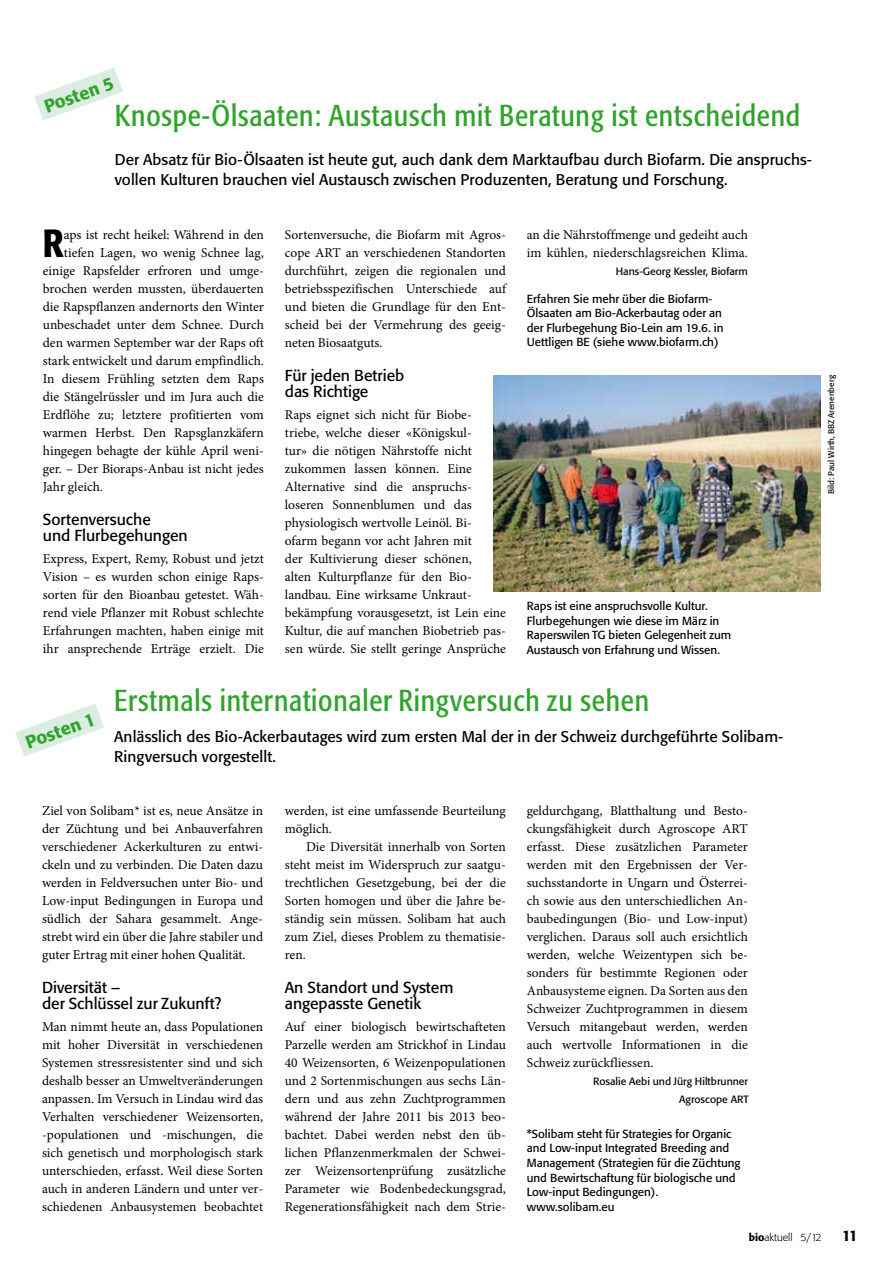
<style>
.page{position:relative;width:893px;height:1263px;background:#fff}
.page>*{position:absolute;margin:0;border:0;box-sizing:border-box;transform-origin:0 0}
.t1{font:500 condensed 38.85px "Formata BQ";color:#000}
.t2{font:condensed 30px "Formata BQ";letter-spacing:.025em;color:#30a32c}
.t3{font:500 18px "Formata BQ";color:#30a32c}
.t4{font:15.75px/16.5px "Formata BQ";color:#000}
.t5{font:15.3px/20px "Formata BQ";letter-spacing:.005em;color:#000}
.t6{font:500 15px "Formata BQ";color:#000}
.t7{font:13.5px/18px "Minion Pro";color:#000;text-align:justify}
.t8{font:11.7px/14.5px "Formata BQ";color:#000}
.t9{font:10.5px/18px "Formata BQ";color:#000;text-align:right}
.t10{font:300 10.5px "Formata BQ";color:#000}
.t11{font:8.25px "Formata BQ";color:#000}
.s1{font-weight:500}
</style>
<div class="page">
<img style="left:493px;top:375px;width:328px;height:217px">
<svg style="left:34px;top:67px;width:89px;height:53px"></svg>
<svg style="left:15px;top:704px;width:89px;height:52px"></svg>
<h3 class="t3" style="left:41px;top:97px;width:74px;rotate:-20deg">Posten 5</h3>
<h2 class="t2" style="left:115px;top:98px;width:687px">Knospe-Ölsaaten: Austausch mit Beratung ist entscheidend</h2>
<p class="t5" style="left:115px;top:149px;width:699px">Der Absatz für Bio-Ölsaaten ist heute gut, auch dank dem Marktaufbau durch Biofarm. Die anspruchs&shy;vollen Kulturen brauchen viel Austausch zwischen Produzenten, Beratung und Forschung.</p>
<h1 class="t1" style="left:43px;top:220px;width:23px">R</h1>
<p class="t7" style="left:64px;top:226px;width:202px">aps ist recht heikel: Während in den</p>
<p class="t7" style="left:64px;top:244px;width:202px">tiefen Lagen, wo wenig Schnee lag,</p>
<p class="t7" style="left:43px;top:262px;width:223px">einige Rapsfelder erfroren und umge-</p>
<p class="t7" style="left:43px;top:280px;width:223px">brochen werden mussten, überdauerten</p>
<p class="t7" style="left:43px;top:298px;width:223px">die Rapspflanzen andernorts den Winter</p>
<p class="t7" style="left:43px;top:316px;width:223px">unbeschadet unter dem Schnee. Durch</p>
<p class="t7" style="left:43px;top:334px;width:223px">den warmen September war der Raps oft</p>
<p class="t7" style="left:43px;top:352px;width:223px">stark entwickelt und darum empfindlich.</p>
<p class="t7" style="left:43px;top:370px;width:223px">In diesem Frühling setzten dem Raps</p>
<p class="t7" style="left:43px;top:388px;width:223px">die Stängelrüssler und im Jura auch die</p>
<p class="t7" style="left:43px;top:406px;width:223px">Erdflöhe zu; letztere profitierten vom</p>
<p class="t7" style="left:43px;top:424px;width:223px">warmen Herbst. Den Rapsglanzkäfern</p>
<p class="t7" style="left:43px;top:442px;width:223px">hingegen behagte der kühle April weni-</p>
<p class="t7" style="left:43px;top:460px;width:223px">ger. – Der Bioraps-Anbau ist nicht jedes</p>
<p class="t7" style="left:43px;top:478px;width:62px">Jahr gleich.</p>
<p class="t4" style="left:43px;top:511px;width:146px">Sortenversuche<br>und Flurbegehungen</p>
<p class="t7" style="left:43px;top:550px;width:223px">Express, Expert, Remy, Robust und jetzt Vision – es wurden schon einige Raps&shy;sorten für den Bioanbau getestet. Wäh&shy;rend viele Pflanzer mit Robust schlechte Erfahrungen machten, haben einige mit ihr ansprechende Erträge erzielt. Die</p>
<p class="t7" style="left:285px;top:226px;width:223px">Sortenversuche, die Biofarm mit Agros&shy;cope ART an verschiedenen Standorten durchführt, zeigen die regionalen und betriebsspezifischen Unterschiede auf und bieten die Grundlage für den Ent&shy;scheid bei der Vermehrung des geeig&shy;neten Biosaatguts.</p>
<p class="t4" style="left:285px;top:367px;width:121px">Für jeden Betrieb das Richtige</p>
<p class="t7" style="left:285px;top:406px;width:223px;text-align:left">Raps eignet sich nicht für Biobe&shy;triebe, welche dieser «Königskul-<br>tur» die nötigen Nährstoffe nicht zukommen lassen können. Eine Alternative sind die anspruchs&shy;loseren Sonnenblumen und das physiologisch wertvolle Leinöl. Bi&shy;ofarm begann vor acht Jahren mit<br>der Kultivierung dieser schönen,<br>alten Kulturpflanze für den Bio&shy;landbau. Eine wirksame Unkraut&shy;bekämpfung vorausgesetzt, ist Lein eine Kultur, die auf manchen Biobetrieb pas&shy;sen würde. Sie stellt geringe Ansprüche</p>
<p class="t7" style="left:527px;top:226px;width:223px">an die Nährstoffmenge und gedeiht auch im kühlen, niederschlagsreichen Klima.</p>
<p class="t9" style="left:616px;top:262px;width:134px">Hans-Georg Kessler, Biofarm</p>
<p class="t8" style="left:527px;top:291px;width:198px">Erfahren Sie mehr über die Biofarm-Ölsaaten am Bio-Ackerbautag oder an der Flurbegehung Bio-Lein am 19.6. in Uettligen BE (siehe www.biofarm.ch)</p>
<p class="t8" style="left:527px;top:598px;width:206px">Raps ist eine anspruchsvolle Kultur.<br>Flurbegehungen wie diese im März in Raperswilen TG bieten Gelegenheit zum Austausch von Erfahrung und Wissen.</p>
<h3 class="t3" style="left:23px;top:732px;width:74px;rotate:-20deg">Posten 1</h3>
<h2 class="t2" style="left:114px;top:683px;width:536px">Erstmals internationaler Ringversuch zu sehen</h2>
<p class="t5" style="left:114px;top:726px;width:671px">Anlässlich des Bio-Ackerbautages wird zum ersten Mal der in der Schweiz durchgeführte Solibam-<br>Ringversuch vorgestellt.</p>
<p class="t7" style="left:42px;top:802px;width:223px">Ziel von Solibam* ist es, neue Ansätze in der Züchtung und bei Anbauverfahren verschiedener Ackerkulturen zu entwi&shy;ckeln und zu verbinden. Die Daten dazu werden in Feldversuchen unter Bio- und Low-input Bedingungen in Europa und südlich der Sahara gesammelt. Ange&shy;strebt wird ein über die Jahre stabiler und guter Ertrag mit einer hohen Qualität.</p>
<p class="t4" style="left:42px;top:979px;width:181px">Diversität –<br>der Schlüssel zur Zukunft?</p>
<p class="t7" style="left:42px;top:1018px;width:223px">Man nimmt heute an, dass Populationen mit hoher Diversität in verschiedenen Systemen stressresistenter sind und sich deshalb besser an Umweltveränderungen anpassen. Im Versuch in Lindau wird das Verhalten verschiedener Weizensorten, -populationen und -mischungen, die sich genetisch und morphologisch stark unterschieden, erfasst. Weil diese Sorten auch in anderen Ländern und unter ver&shy;schiedenen Anbausystemen beobachtet</p>
<p class="t7" style="left:285px;top:802px;width:223px">werden, ist eine umfassende Beurteilung möglich.</p>
<p class="t7" style="left:285px;top:838px;width:223px;text-indent:21px">Die Diversität innerhalb von Sorten steht meist im Widerspruch zur saatgu&shy;trechtlichen Gesetzgebung, bei der die Sorten homogen und über die Jahre be&shy;ständig sein müssen. Solibam hat auch zum Ziel, dieses Problem zu thematisie&shy;ren.</p>
<p class="t4" style="left:285px;top:979px;width:170px">An Standort und System angepasste Genetik</p>
<p class="t7" style="left:285px;top:1018px;width:223px">Auf einer biologisch bewirtschafteten Parzelle werden am Strickhof in Lindau 40 Weizensorten, 6 Weizenpopulationen und 2 Sortenmischungen aus sechs Län&shy;dern und aus zehn Zuchtprogrammen während der Jahre 2011 bis 2013 beo&shy;bachtet. Dabei werden nebst den üb&shy;lichen Pflanzenmerkmalen der Schwei&shy;zer Weizensortenprüfung zusätzliche Parameter wie Bodenbedeckungsgrad, Regenerationsfähigkeit nach dem Strie-</p>
<p class="t7" style="left:527px;top:802px;width:223px">geldurchgang, Blatthaltung und Besto&shy;ckungsfähigkeit durch Agroscope ART erfasst. Diese zusätzlichen Parameter werden mit den Ergebnissen der Ver&shy;suchsstandorte in Ungarn und Österrei&shy;ch sowie aus den unterschiedlichen An&shy;baubedingungen (Bio- und Low-input) verglichen. Daraus soll auch ersichtlich werden, welche Weizentypen sich be&shy;sonders für bestimmte Regionen oder Anbausysteme eignen. Da Sorten aus den Schweizer Zuchtprogrammen in diesem Versuch mitangebaut werden, werden auch wertvolle Informationen in die Schweiz zurückfliessen.</p>
<p class="t9" style="left:593px;top:1072px;width:157px">Rosalie Aebi und Jürg Hiltbrunner<br>Agroscope ART</p>
<p class="t8" style="left:527px;top:1126px;width:215px">*Solibam steht für Strategies for Organic and Low-input Integrated Breeding and Management (Strategien für die Züchtung und Bewirtschaftung für biologische und Low-input Bedingungen). www.solibam.eu</p>
<p class="t11" style="left:826px;top:494px;width:120px;rotate:-90deg">Bild: Paul Wirth, BBZ Arenenberg</p>
<p class="t10" style="left:749px;top:1231px;width:74px"><span class="s1">bio</span>aktuell 5/12</p>
<p class="t6" style="left:842px;top:1226px;width:17px">11</p>
</div>
